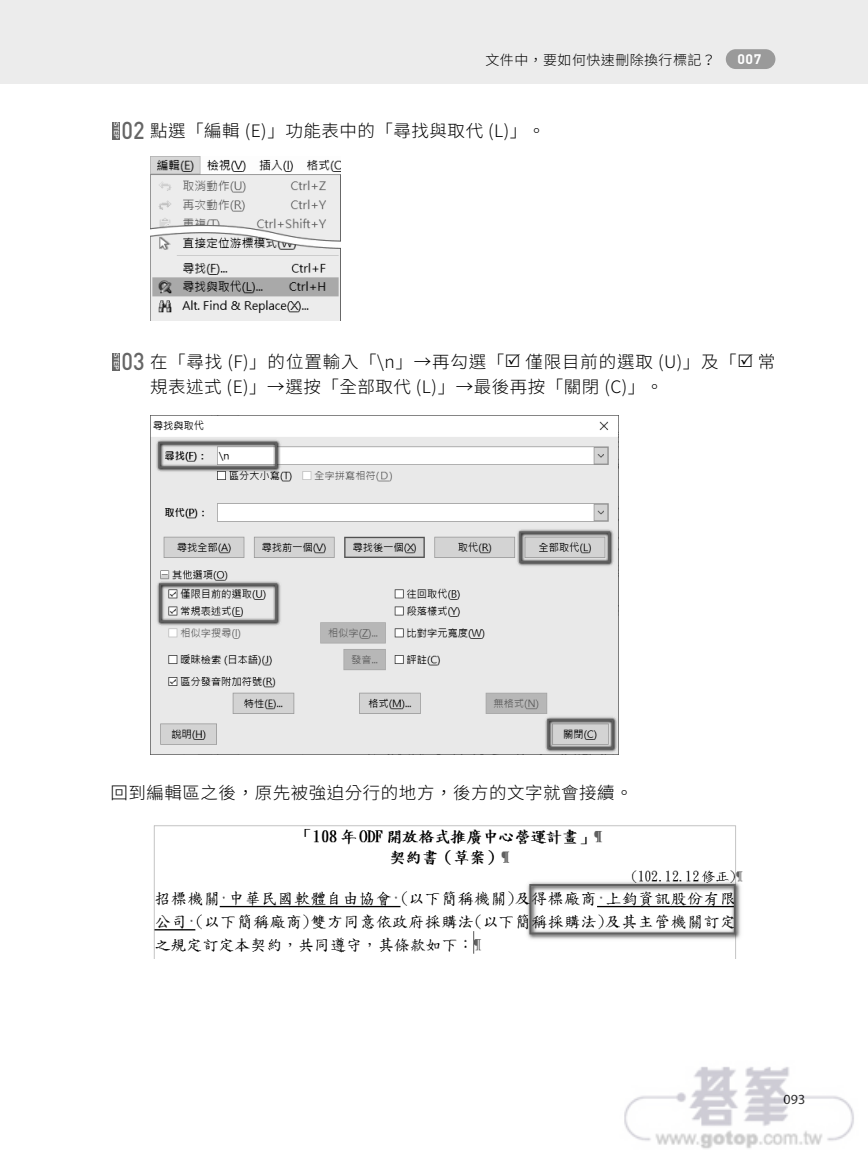
<style>
.page{position:relative;width:868px;height:1160px;background:#fff}
.page>*{position:absolute;margin:0;border:0;box-sizing:border-box;transform-origin:0 0}
.t1{font:300 17.15px/24.7px "Noto Sans CJ Ktc";letter-spacing:.05em;color:#000}
.t2{font:300 17.15px "Noto Sans CJ Ktc";letter-spacing:.03em;color:#000}
.t3{font:14px "Myriad Pro";color:#000}
.t4{font:300 13.65px "Noto Sans CJ Ktc";letter-spacing:.03em;color:#000}
.t5{font:700 13.65px "DIN Pro";color:#fff}
.t6{font:500 6.83px "DIN Pro";letter-spacing:-.05em;color:#fff;scale:1.11 1}
.s1{font-family:"DIN Pro";font-weight:500;font-size:24.15px;color:#666}
</style>
<div class="page">
<div style="left:11px;top:0;width:857px;height:84px;background:#ececec"></div>
<div style="left:0;top:0;width:11px;height:84px;background:#ececec"></div>
<div style="left:726px;top:49px;width:49px;height:20px;background:#9a9a9a;border-radius:10px"></div>
<div style="left:113px;top:122px;width:7px;height:18px;background:#666"></div>
<img style="left:150px;top:157px;width:191px;height:163px">
<div style="left:113px;top:353px;width:7px;height:17px;background:#666"></div>
<img style="left:150px;top:415px;width:468px;height:340px">
<img style="left:153px;top:825px;width:590px;height:133px">
<img style="left:624px;top:1067px;width:230px;height:82px">
<p class="t4" style="left:485px;top:52px;width:232px">文件中，要如何快速刪除換行標記？</p>
<p class="t5" style="left:737px;top:50px;width:25px">007</p>
<p class="t6" style="left:121px;top:122px;width:17px;rotate:90deg">STEP</p>
<p class="t2" style="left:121px;top:121px;width:425px"><span class="s1">02</span> 點選「編輯 (E)」功能表中的「尋找與取代 (L)」。</p>
<p class="t6" style="left:121px;top:353px;width:17px;rotate:90deg">STEP</p>
<p class="t1" style="left:150px;top:350px;width:627px;text-indent:-29px"><span class="s1">03</span> 在「尋找 (F)」的位置輸入「\n」→再勾選「 僅限目前的選取 (U)」及「 常規表述式 (E)」→選按「全部取代 (L)」→最後再按「關閉 (C)」。</p>
<p class="t2" style="left:110px;top:783px;width:524px">回到編輯區之後，原先被強迫分行的地方，後方的文字就會接續。</p>
<p class="t3" style="left:783px;top:1090px;width:23px">093</p>
</div>
